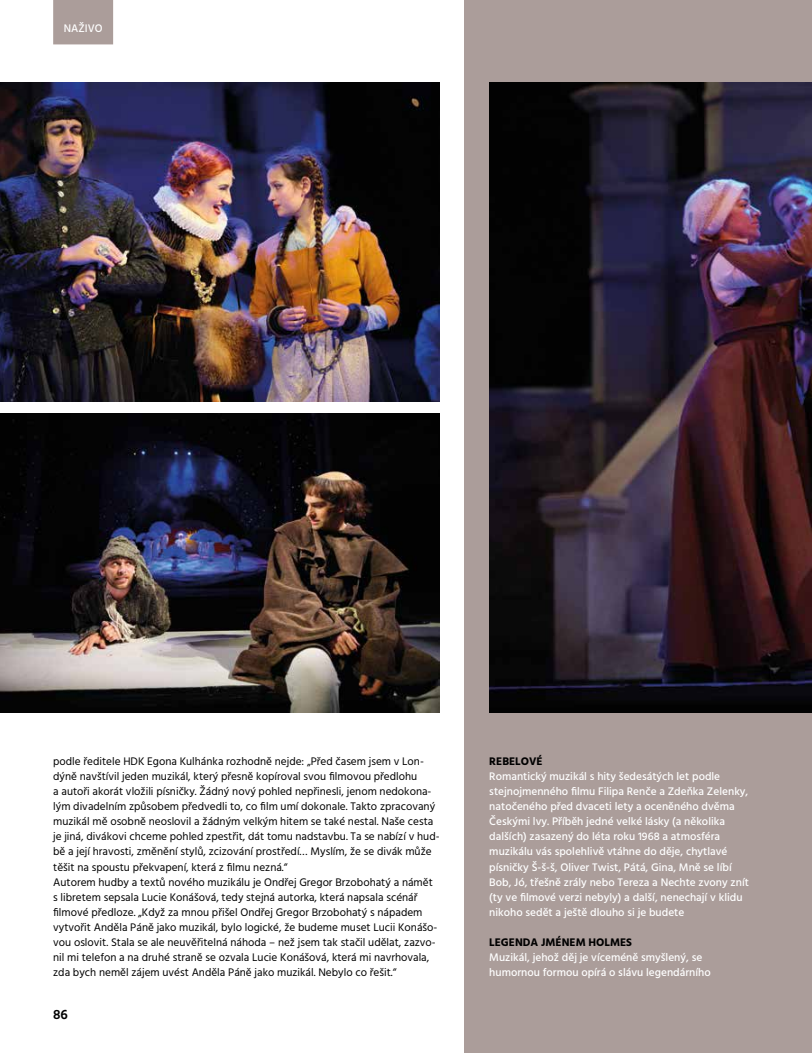
<style>
.page{position:relative;width:812px;height:1053px;background:#fff}
.page>*{position:absolute;margin:0;border:0;box-sizing:border-box;transform-origin:0 0}
.t1{font:600 13.75px "Hind";color:#000}
.t2{font:11.25px/15px "Hind";color:#000}
.t3{font:500 11.25px/15px "Hind";color:#fff}
.t4{font:700 11.25px "Hind";color:#000}
.s1{color:#ab9d9a}
</style>
<div class="page">
<div style="left:464px;top:0;width:347px;height:1052px;background:#ab9d9a"></div>
<img style="left:489px;top:82px;width:322px;height:630px">
<img style="left:0;top:82px;width:439px;height:319px">
<img style="left:0;top:414px;width:439px;height:298px">
<div style="left:53px;top:0;width:60px;height:44px;background:#ab9d9a"></div>
<p class="t3" style="left:64px;top:21px;width:40px">NAŽIVO</p>
<p class="t2" style="left:53px;top:754px;width:388px">podle ředitele HDK Egona Kulhánka rozhodně nejde: „Před časem jsem v Lon&shy;dýně navštívil jeden muzikál, který přesně kopíroval svou filmovou předlohu<br>a autoři akorát vložili písničky. Žádný nový pohled nepřinesli, jenom nedokona&shy;lým divadelním způsobem předvedli to, co film umí dokonale. Takto zpracovaný muzikál mě osobně neoslovil a žádným velkým hitem se také nestal. Naše cesta je jiná, divákovi chceme pohled zpestřit, dát tomu nadstavbu. Ta se nabízí v hud&shy;bě a její hravosti, změnění stylů, zcizování prostředí… Myslím, že se divák může těšit na spoustu překvapení, která z filmu nezná.“<br>Autorem hudby a textů nového muzikálu je Ondřej Gregor Brzobohatý a námět s libretem sepsala Lucie Konášová, tedy stejná autorka, která napsala scénář filmové předloze. „Když za mnou přišel Ondřej Gregor Brzobohatý s nápadem vytvořit Anděla Páně jako muzikál, bylo logické, že budeme muset Lucii Konášo&shy;vou oslovit. Stala se ale neuvěřitelná náhoda – než jsem tak stačil udělat, zazvo&shy;nil mi telefon a na druhé straně se ozvala Lucie Konášová, která mi navrhovala, zda bych neměl zájem uvést Anděla Páně jako muzikál. Nebylo co řešit.“</p>
<p class="t1" style="left:53px;top:1004px;width:16px">86</p>
<p class="t4" style="left:489px;top:755px;width:55px">REBELOVÉ</p>
<p class="t3" style="left:489px;top:769px;width:261px">Romantický muzikál s hity šedesátých let podle stejnojmenného filmu Filipa Renče a Zdeňka Zelenky, natočeného před dvaceti lety a oceněného dvěma Českými lvy. Příběh jedné velké lásky (a několika dalších) zasazený do léta roku 1968 a atmosféra muzikálu vás spolehlivě vtáhne do děje, chytlavé písničky Š-š-š, Oliver Twist, Pátá, Gina, Mně se líbí Bob, Jó, třešně zrály nebo Tereza a Nechte zvony znít (ty ve filmové verzi nebyly) a další, nenechají v klidu nikoho sedět a ještě dlouho si je budete <span class="s1">sami zpívat.</span></p>
<p class="t4" style="left:489px;top:935px;width:144px">LEGENDA JMÉNEM HOLMES</p>
<p class="t3" style="left:489px;top:949px;width:223px">Muzikál, jehož děj je víceméně smyšlený, se humornou formou opírá o slávu legendárního</p>
</div>
